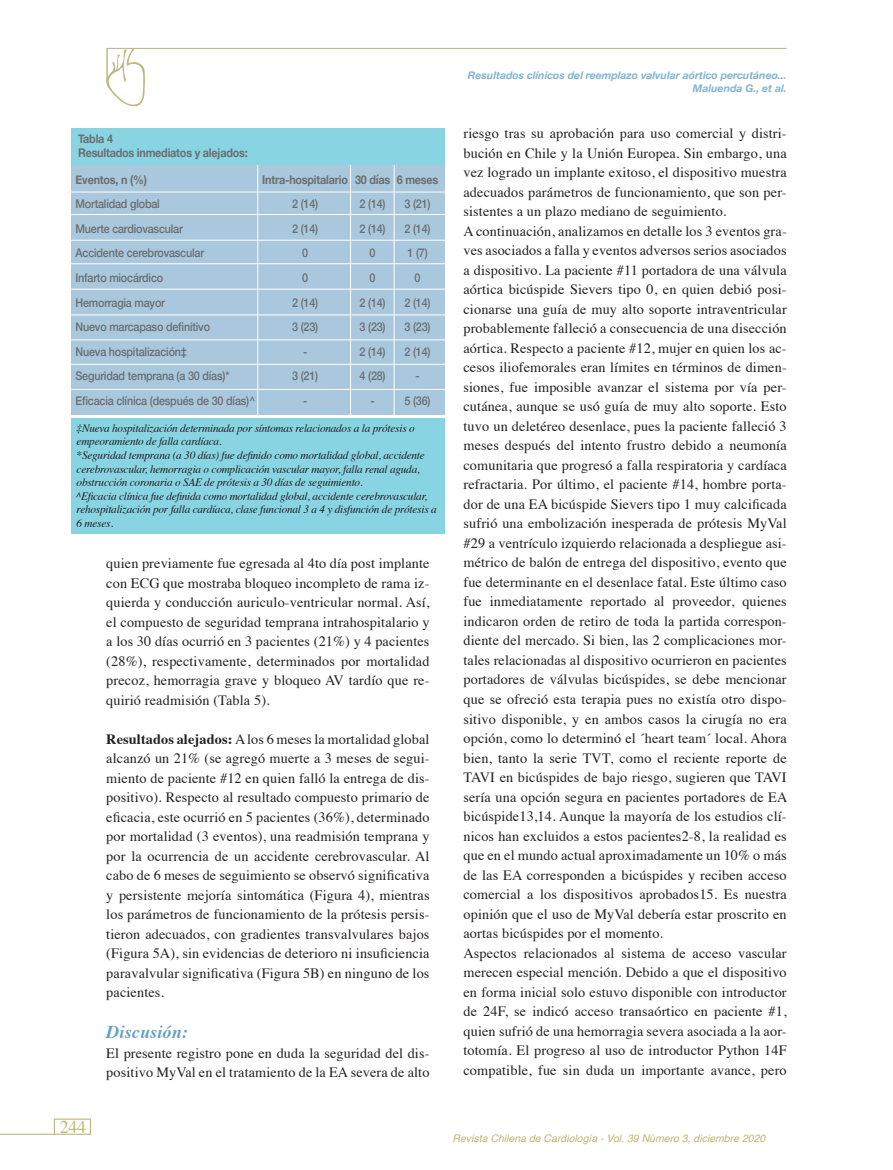
<style>
.page{position:relative;width:893px;height:1170px;background:#fff}
.page>*{position:absolute;margin:0;border:0;box-sizing:border-box;transform-origin:0 0}
.t1{font:italic 700 18px "Times";letter-spacing:.01em;color:#62a0bf}
.t2{font:18px "Times";color:#bfb678}
.t3{font:14.25px/19.5px "Times";letter-spacing:.01em;color:#231f20;text-align:justify}
.t4{font:500 12px "Helvetica Neue";letter-spacing:-.02em;color:#6c6d70;scale:.9 1}
.t5{font:700 12px/13.5px "Helvetica Neue";letter-spacing:-.02em;color:#6c6d70;scale:.9 1}
.t6{font:italic 11.25px/13.5px "Times";letter-spacing:-.02em;color:#231f20}
.t7{font:italic 700 10.5px/12.6px "Helvetica Neue";color:#83b3cf;text-align:right}
.t8{font:italic 10.5px "Helvetica";color:#bfb678}
.s1{font-weight:700}
</style>
<div class="page">
<hr style="left:0;top:1133px;width:54px;height:1px;background:#bfb678">
<div style="left:54px;top:1118px;width:37px;height:16px;border:1px solid #bfb678"></div>
<hr style="left:106px;top:48px;width:681px;height:1px;background:#beb983">
<svg style="left:106px;top:48px;width:39px;height:59px"></svg>
<hr style="left:106px;top:49px;width:2px;height:32px;background:#beb983">
<div style="left:72px;top:418px;width:373px;height:116px;background:#88d4e2"></div>
<div style="left:71px;top:165px;width:373px;height:250px;background:#a9c8dd"></div>
<div style="left:71px;top:128px;width:373px;height:36px;background:#88d4e2"></div>
<hr style="left:70px;top:192px;width:375px;height:1px;background:#fff">
<hr style="left:71px;top:214px;width:375px;height:1px;background:#fff">
<hr style="left:71px;top:240px;width:375px;height:1px;background:#fff">
<hr style="left:71px;top:263px;width:375px;height:1px;background:#fff">
<hr style="left:70px;top:289px;width:375px;height:1px;background:#fff">
<hr style="left:70px;top:314px;width:376px;height:1px;background:#fff">
<hr style="left:70px;top:339px;width:376px;height:1px;background:#fff">
<hr style="left:70px;top:364px;width:376px;height:1px;background:#fff">
<hr style="left:70px;top:389px;width:376px;height:1px;background:#fff">
<hr style="left:257px;top:165px;width:1px;height:250px;background:#fff">
<hr style="left:350px;top:165px;width:1px;height:251px;background:#fff">
<hr style="left:394px;top:165px;width:1px;height:251px;background:#fff">
<p class="t5" style="left:78px;top:132px;width:190px">Tabla 4<br>Resultados inmediatos y alejados:</p>
<p class="t5" style="left:76px;top:173px;width:81px">Eventos, n (%)</p>
<p class="t5" style="left:262px;top:173px;width:197px">Intra-hospitalario 30 días 6 meses</p>
<p class="t4" style="left:76px;top:194px;width:95px">Mortalidad global</p>
<p class="t4" style="left:292px;top:194px;width:30px">2 (14)</p>
<p class="t4" style="left:360px;top:194px;width:30px">2 (14)</p>
<p class="t4" style="left:404px;top:194px;width:30px">3 (21)</p>
<p class="t4" style="left:76px;top:219px;width:121px">Muerte cardiovascular</p>
<p class="t4" style="left:292px;top:219px;width:30px">2 (14)</p>
<p class="t4" style="left:360px;top:219px;width:30px">2 (14)</p>
<p class="t4" style="left:404px;top:219px;width:30px">2 (14)</p>
<p class="t4" style="left:76px;top:243px;width:144px">Accidente cerebrovascular</p>
<p class="t4" style="left:302px;top:243px;width:8px">0</p>
<p class="t4" style="left:370px;top:243px;width:8px">0</p>
<p class="t4" style="left:407px;top:243px;width:24px">1 (7)</p>
<p class="t4" style="left:76px;top:268px;width:99px">Infarto miocárdico</p>
<p class="t4" style="left:302px;top:268px;width:8px">0</p>
<p class="t4" style="left:370px;top:268px;width:8px">0</p>
<p class="t4" style="left:415px;top:268px;width:8px">0</p>
<p class="t4" style="left:76px;top:293px;width:101px">Hemorragia mayor</p>
<p class="t4" style="left:292px;top:293px;width:30px">2 (14)</p>
<p class="t4" style="left:360px;top:293px;width:30px">2 (14)</p>
<p class="t4" style="left:404px;top:293px;width:30px">2 (14)</p>
<p class="t4" style="left:76px;top:317px;width:151px">Nuevo marcapaso definitivo</p>
<p class="t4" style="left:292px;top:317px;width:30px">3 (23)</p>
<p class="t4" style="left:360px;top:317px;width:30px">3 (23)</p>
<p class="t4" style="left:404px;top:317px;width:30px">3 (23)</p>
<p class="t4" style="left:76px;top:342px;width:125px">Nueva hospitalización‡</p>
<p class="t4" style="left:303px;top:342px;width:6px">-</p>
<p class="t4" style="left:360px;top:342px;width:30px">2 (14)</p>
<p class="t4" style="left:404px;top:342px;width:30px">2 (14)</p>
<p class="t4" style="left:76px;top:366px;width:172px">Seguridad temprana (a 30 días)*</p>
<p class="t4" style="left:292px;top:366px;width:30px">3 (21)</p>
<p class="t4" style="left:360px;top:366px;width:30px">4 (28)</p>
<p class="t4" style="left:415px;top:366px;width:6px">-</p>
<p class="t4" style="left:76px;top:391px;width:201px">Eficacia clínica (después de 30 días)^</p>
<p class="t4" style="left:303px;top:391px;width:6px">-</p>
<p class="t4" style="left:371px;top:391px;width:6px">-</p>
<p class="t4" style="left:404px;top:391px;width:30px">5 (36)</p>
<p class="t6" style="left:77px;top:421px;width:362px">‡Nueva hospitalización determinada por síntomas relacionados a la prótesis o empeoramiento de falla cardíaca.<br>*Seguridad temprana (a 30 días) fue definido como mortalidad global, accidente cerebrovascular, hemorragia o complicación vascular mayor, falla renal aguda, obstrucción coronaria o SAE de prótesis a 30 días de seguimiento.<br>^Eficacia clínica fue definida como mortalidad global, accidente cerebrovascular, rehospitalización por falla cardíaca, clase funcional 3 a 4 y disfunción de prótesis a 6 meses.</p>
<p class="t3" style="left:106px;top:552px;width:325px">quien previamente fue egresada al 4to día post implante con ECG que mostraba bloqueo incompleto de rama iz&shy;quierda y conducción auriculo-ventricular normal. Así, el compuesto de seguridad temprana intrahospitalario y a los 30 días ocurrió en 3 pacientes (21%) y 4 pacientes (28%), respectivamente, determinados por mortalidad precoz, hemorragia grave y bloqueo AV tardío que re&shy;quirió readmisión (Tabla 5).</p>
<p class="t3" style="left:106px;top:727px;width:325px"><span class="s1">Resultados alejados:</span> A los 6 meses la mortalidad global alcanzó un 21% (se agregó muerte a 3 meses de segui&shy;miento de paciente #12 en quien falló la entrega de dis&shy;positivo). Respecto al resultado compuesto primario de eficacia, este ocurrió en 5 pacientes (36%), determinado por mortalidad (3 eventos), una readmisión temprana y por la ocurrencia de un accidente cerebrovascular. Al cabo de 6 meses de seguimiento se observó significativa y persistente mejoría sintomática (Figura 4), mientras los parámetros de funcionamiento de la prótesis persis&shy;tieron adecuados, con gradientes transvalvulares bajos (Figura 5A), sin evidencias de deterioro ni insuficiencia paravalvular significativa (Figura 5B) en ninguno de los pacientes.</p>
<p class="t1" style="left:106px;top:1015px;width:83px">Discusión:</p>
<p class="t3" style="left:106px;top:1042px;width:325px">El presente registro pone en duda la seguridad del dis&shy;positivo MyVal en el tratamiento de la EA severa de alto</p>
<p class="t7" style="left:468px;top:70px;width:320px">Resultados clínicos del reemplazo valvular aórtico percutáneo...<br>Maluenda G., et al.</p>
<p class="t3" style="left:463px;top:122px;width:325px;text-align:left">riesgo tras su aprobación para uso comercial y distri&shy;bución en Chile y la Unión Europea. Sin embargo, una vez logrado un implante exitoso, el dispositivo muestra adecuados parámetros de funcionamiento, que son per&shy;sistentes a un plazo mediano de seguimiento.<br>A continuación, analizamos en detalle los 3 eventos gra&shy;ves asociados a falla y eventos adversos serios asociados a dispositivo. La paciente #11 portadora de una válvula aórtica bicúspide Sievers tipo 0, en quien debió posi&shy;cionarse una guía de muy alto soporte intraventricular probablemente falleció a consecuencia de una disección aórtica. Respecto a paciente #12, mujer en quien los ac&shy;cesos iliofemorales eran límites en términos de dimen&shy;siones, fue imposible avanzar el sistema por vía per&shy;cutánea, aunque se usó guía de muy alto soporte. Esto tuvo un deletéreo desenlace, pues la paciente falleció 3 meses después del intento frustro debido a neumonía comunitaria que progresó a falla respiratoria y cardíaca refractaria. Por último, el paciente #14, hombre porta&shy;dor de una EA bicúspide Sievers tipo 1 muy calcificada sufrió una embolización inesperada de prótesis MyVal #29 a ventrículo izquierdo relacionada a despliegue asi&shy;métrico de balón de entrega del dispositivo, evento que fue determinante en el desenlace fatal. Este último caso fue inmediatamente reportado al proveedor, quienes indicaron orden de retiro de toda la partida correspon&shy;diente del mercado. Si bien, las 2 complicaciones mor&shy;tales relacionadas al dispositivo ocurrieron en pacientes portadores de válvulas bicúspides, se debe mencionar que se ofreció esta terapia pues no existía otro dispo&shy;sitivo disponible, y en ambos casos la cirugía no era opción, como lo determinó el ´heart team´ local. Ahora bien, tanto la serie TVT, como el reciente reporte de TAVI en bicúspides de bajo riesgo, sugieren que TAVI sería una opción segura en pacientes portadores de EA bicúspide13,14. Aunque la mayoría de los estudios clí&shy;nicos han excluidos a estos pacientes2-8, la realidad es que en el mundo actual aproximadamente un 10% o más de las EA corresponden a bicúspides y reciben acceso comercial a los dispositivos aprobados15. Es nuestra opinión que el uso de MyVal debería estar proscrito en aortas bicúspides por el momento.<br>Aspectos relacionados al sistema de acceso vascular merecen especial mención. Debido a que el dispositivo en forma inicial solo estuvo disponible con introductor de 24F, se indicó acceso transaórtico en paciente #1, quien sufrió de una hemorragia severa asociada a la aor&shy;totomía. El progreso al uso de introductor Python 14F compatible, fue sin duda un importante avance, pero</p>
<p class="t2" style="left:60px;top:1110px;width:28px">244</p>
<p class="t8" style="left:453px;top:1129px;width:314px">Revista Chilena de Cardiología - Vol. 39 Número 3, diciembre 2020</p>
</div>
